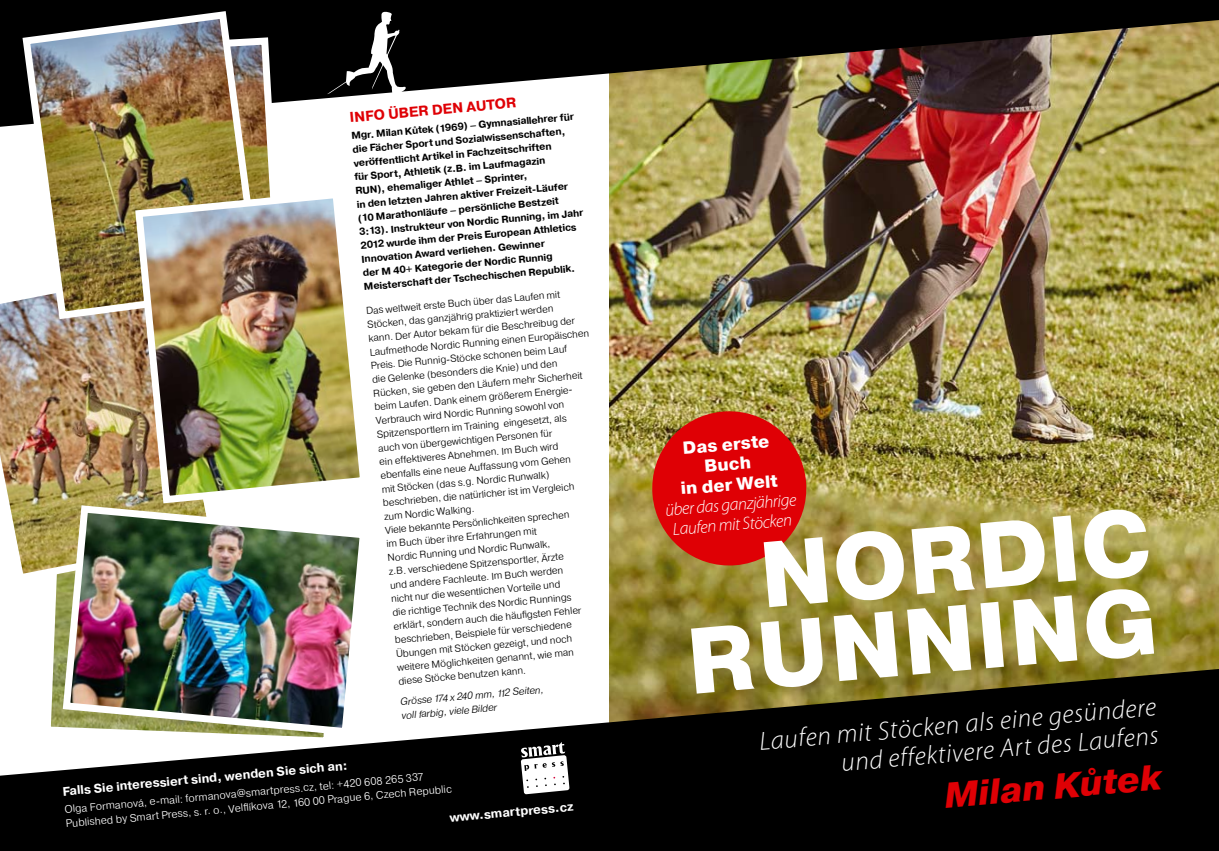
<style>
.page{position:relative;width:1219px;height:851px;background:#fff}
.page>*{position:absolute;margin:0;border:0;box-sizing:border-box;transform-origin:0 0}
.t1{font:800 93.12px/79.8px "Pragmatica";color:#fff;text-align:right}
.t2{font:italic 800 35.62px "Pragmatica";color:#df0005}
.t3{font:italic 300 26.12px/28.5px "Myriad Pro";color:#fff;text-align:right}
.t4{font:italic 300 17.5px/20px "Myriad Pro";color:#fff;text-align:center}
.t5{font:800 17.5px/20px "Pragmatica";color:#fff;text-align:center}
.t6{font:700 14.25px "Pragmatica";color:#df0005}
.t7{font:700 12.5px "Pragmatica";color:#fff}
.t8{font:300 10.62px/14.2px "Pragmatica";color:#fff}
.t9{font:300 10px/13.8px "Pragmatica";color:#000}
.t10{font:700 10px/13.8px "Pragmatica";color:#000}
.t11{font:italic 300 10px/13.8px "Pragmatica";color:#000}
</style>
<div class="page">
<img style="left:609px;top:127px;width:610px;height:541px">
<svg style="left:0;top:668px;width:1219px;height:182px;background:#2b2a23"></svg>
<svg style="left:40px;top:586px;width:302px;height:162px"></svg>
<img style="left:0;top:0;width:1219px;height:127px">
<svg style="left:267px;top:34px;width:21px;height:153px"></svg>
<svg style="left:649px;top:408px;width:161px;height:161px;background:#ce2917"></svg>
<svg style="left:521px;top:741px;width:48px;height:53px"></svg>
<img style="left:0;top:300px;width:131px;height:286px">
<img style="left:19px;top:7px;width:248px;height:316px">
<img style="left:131px;top:187px;width:229px;height:314px">
<svg style="left:327px;top:10px;width:79px;height:84px"></svg>
<img style="left:59px;top:501px;width:312px;height:238px">
<h3 class="t6" style="left:349px;top:108px;width:169px;rotate:-5deg">INFO ÜBER DEN AUTOR</h3>
<p class="t10" style="left:350px;top:129px;width:227px;rotate:-5deg">Mgr. Milan Kůtek (1969) – Gymnasiallehrer für die Fächer Sport und Sozialwissenschaften, veröffentlicht Artikel in Fachzeitschriften<br>für Sport, Athletik (z.B. im Laufmagazin<br>RUN), ehemaliger Athlet – Sprinter,<br>in den letzten Jahren aktiver Freizeit-Läufer (10 Marathonläufe – persönliche Bestzeit 3:13). Instrukteur von Nordic Running, im Jahr 2012 wurde ihm der Preis European Athletics Innovation Award verliehen. Gewinner<br>der M 40+ Kategorie der Nordic Runnig Meisterschaft der Tschechischen Republik.</p>
<p class="t9" style="left:365px;top:304px;width:222px;rotate:-5deg">Das weltweit erste Buch über das Laufen mit Stöcken, das ganzjährig praktiziert werden<br>kann. Der Autor bekam für die Beschreibug der Laufmethode Nordic Running einen Europäischen Preis. Die Runnig-Stöcke schonen beim Lauf<br>die Gelenke (besonders die Knie) und den Rücken, sie geben den Läufern mehr Sicherheit beim Laufen. Dank einem größerem Energie-Verbrauch wird Nordic Running sowohl von Spitzensportlern im Training eingesetzt, als<br>auch von übergewichtigen Personen für<br>ein effektiveres Abnehmen. Im Buch wird ebenfalls eine neue Auffassung vom Gehen<br>mit Stöcken (das s.g. Nordic Runwalk) beschrieben, die natürlicher ist im Vergleich<br>zum Nordic Walking.<br>Viele bekannte Persönlichkeiten sprechen<br>im Buch über ihre Erfahrungen mit<br>Nordic Running und Nordic Runwalk,<br>z.B. verschiedene Spitzensportler, Ärzte<br>und andere Fachleute. Im Buch werden<br>nicht nur die wesentlichen Vorteile und<br>die richtige Technik des Nordic Runnings<br>erklärt, sondern auch die häufi gsten Fehler beschrieben, Beispiele für verschiedene Übungen mit Stöcken gezeigt, und noch<br>weitere Möglichkeiten genannt, wie man<br>diese Stöcke benutzen kann.</p>
<p class="t11" style="left:400px;top:694px;width:146px;rotate:-5deg">Grösse 174 x 240 mm, 112 Seiten, voll farbig, viele Bilder</p>
<p class="t7" style="left:62px;top:782px;width:287px;rotate:-5deg">Falls Sie interessiert sind, wenden Sie sich an:</p>
<p class="t8" style="left:64px;top:801px;width:389px;rotate:-5deg">Olga Formanová, e-mail: formanova@smartpress.cz, tel: +420 608 265 337<br>Published by Smart Press, s. r. o., Velfl íkova 12, 160 00 Prague 6, Czech Republic</p>
<p class="t7" style="left:449px;top:809px;width:126px;rotate:-5deg">www.smartpress.cz</p>
<h3 class="t5" style="left:676px;top:439px;width:99px;rotate:-5deg">Das erste<br>Buch<br>in der Welt</h3>
<h3 class="t4" style="left:664px;top:500px;width:133px;rotate:-5deg">über das ganzjährige<br>Laufen mit Stöcken</h3>
<h1 class="t1" style="left:677px;top:545px;width:474px;rotate:-5deg">NORDIC<br>RUNNING</h1>
<h3 class="t3" style="left:758px;top:727px;width:400px;rotate:-5deg">Laufen mit Stöcken als eine gesündere und effektivere Art des Laufens</h3>
<h2 class="t2" style="left:942px;top:773px;width:220px;rotate:-5deg">Milan Kůtek</h2>
</div>
